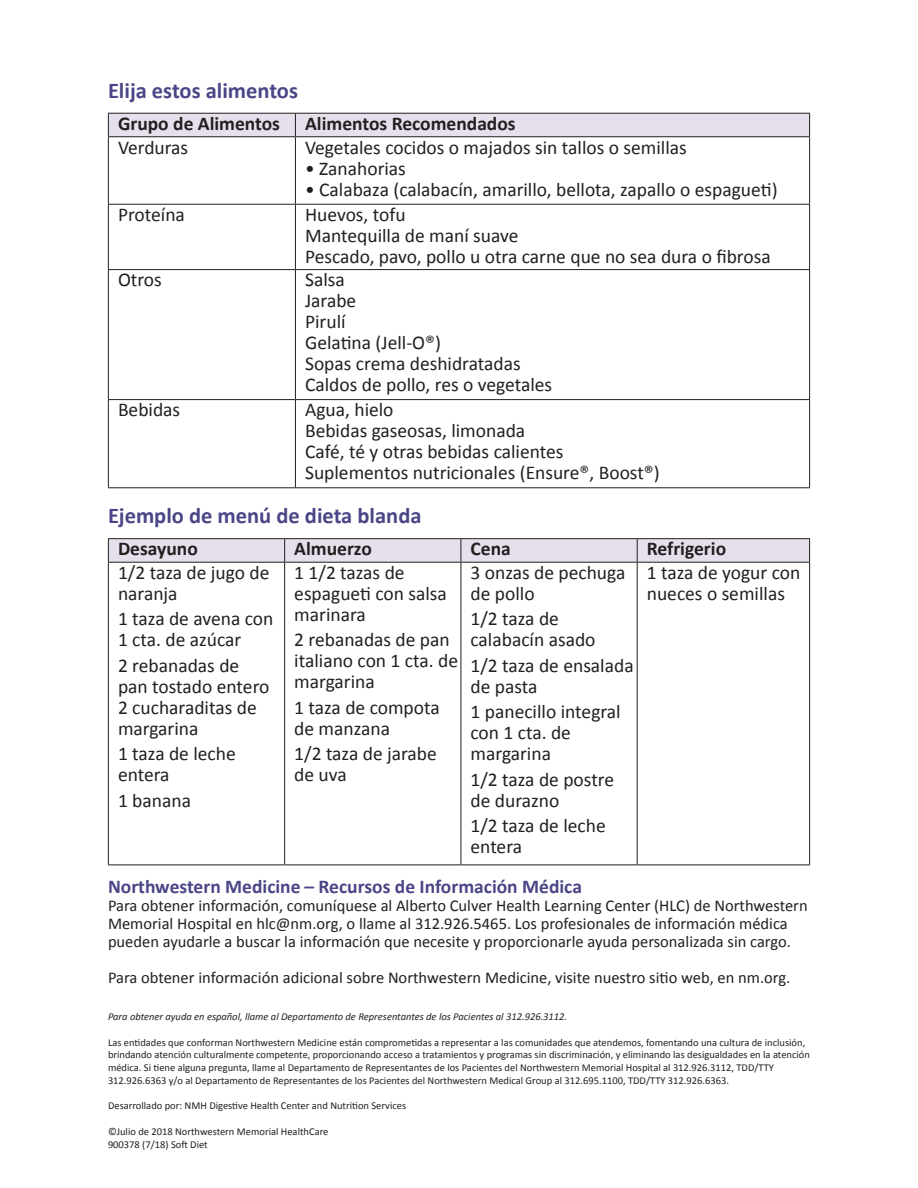
<style>
.page{position:relative;width:918px;height:1188px;background:#fff}
.page>*{position:absolute;margin:0;border:0;box-sizing:border-box;transform-origin:0 0}
.t1{font:700 22.5px "Calibri";color:#4a4687}
.t2{font:19.5px/21px "Calibri";color:#231f20}
.t3{font:700 19.5px "Calibri";color:#231f20}
.t4{font:700 19.5px "Calibri";color:#4a4687}
.t5{font:16.5px/18px "Calibri";color:#231f20}
.t6{font:10.5px/12.8px "Calibri";color:#231f20}
.t7{font:italic 10.5px "Calibri";color:#231f20}
</style>
<div class="page">
<div style="left:108px;top:113px;width:702px;height:23px;background:#e6e0ed"></div>
<hr style="left:108px;top:136px;width:187px;height:1px;background:#231f20">
<hr style="left:108px;top:137px;width:1px;height:67px;background:#231f20">
<hr style="left:295px;top:136px;width:515px;height:1px;background:#231f20">
<hr style="left:295px;top:137px;width:1px;height:67px;background:#231f20">
<hr style="left:809px;top:137px;width:1px;height:67px;background:#231f20">
<hr style="left:108px;top:204px;width:187px;height:1px;background:#231f20">
<hr style="left:108px;top:205px;width:1px;height:64px;background:#231f20">
<hr style="left:295px;top:204px;width:515px;height:1px;background:#231f20">
<hr style="left:295px;top:205px;width:1px;height:64px;background:#231f20">
<hr style="left:809px;top:205px;width:1px;height:64px;background:#231f20">
<hr style="left:108px;top:269px;width:187px;height:1px;background:#231f20">
<hr style="left:108px;top:270px;width:1px;height:129px;background:#231f20">
<hr style="left:295px;top:269px;width:515px;height:1px;background:#231f20">
<hr style="left:295px;top:270px;width:1px;height:129px;background:#231f20">
<hr style="left:809px;top:270px;width:1px;height:129px;background:#231f20">
<hr style="left:108px;top:399px;width:187px;height:1px;background:#231f20">
<hr style="left:108px;top:400px;width:1px;height:87px;background:#231f20">
<hr style="left:295px;top:399px;width:515px;height:1px;background:#231f20">
<hr style="left:295px;top:400px;width:1px;height:87px;background:#231f20">
<hr style="left:809px;top:400px;width:1px;height:87px;background:#231f20">
<hr style="left:108px;top:487px;width:187px;height:1px;background:#231f20">
<hr style="left:295px;top:487px;width:515px;height:1px;background:#231f20">
<hr style="left:108px;top:538px;width:177px;height:1px;background:#231f20">
<hr style="left:285px;top:538px;width:176px;height:1px;background:#231f20">
<hr style="left:461px;top:538px;width:176px;height:1px;background:#231f20">
<hr style="left:637px;top:538px;width:173px;height:1px;background:#231f20">
<svg style="left:108px;top:539px;width:702px;height:23px;background:#e0dae7"></svg>
<hr style="left:108px;top:562px;width:177px;height:1px;background:#231f20">
<hr style="left:108px;top:563px;width:1px;height:302px;background:#231f20">
<hr style="left:285px;top:562px;width:176px;height:1px;background:#231f20">
<hr style="left:284px;top:563px;width:1px;height:302px;background:#231f20">
<hr style="left:461px;top:562px;width:176px;height:1px;background:#231f20">
<hr style="left:461px;top:563px;width:1px;height:302px;background:#231f20">
<hr style="left:637px;top:562px;width:173px;height:1px;background:#231f20">
<hr style="left:637px;top:563px;width:1px;height:302px;background:#231f20">
<hr style="left:809px;top:563px;width:1px;height:302px;background:#231f20">
<hr style="left:108px;top:865px;width:177px;height:1px;background:#231f20">
<hr style="left:285px;top:865px;width:176px;height:1px;background:#231f20">
<hr style="left:461px;top:865px;width:176px;height:1px;background:#231f20">
<hr style="left:637px;top:865px;width:173px;height:1px;background:#231f20">
<p class="t1" style="left:108px;top:74px;width:192px">Elija estos alimentos</p>
<p class="t3" style="left:118px;top:110px;width:164px">Grupo de Alimentos</p>
<p class="t3" style="left:305px;top:110px;width:212px">Alimentos Recomendados</p>
<p class="t2" style="left:118px;top:136px;width:72px">Verduras</p>
<p class="t2" style="left:305px;top:136px;width:383px">Vegetales cocidos o majados sin tallos o semillas</p>
<p class="t2" style="left:305px;top:157px;width:102px">• Zanahorias</p>
<p class="t2" style="left:305px;top:178px;width:474px">• Calabaza (calabacín, amarillo, bellota, zapallo o espagueti)</p>
<p class="t2" style="left:118px;top:204px;width:68px">Proteína</p>
<p class="t2" style="left:305px;top:204px;width:102px">Huevos, tofu</p>
<p class="t2" style="left:305px;top:225px;width:215px">Mantequilla de maní suave</p>
<p class="t2" style="left:305px;top:246px;width:467px">Pescado, pavo, pollo u otra carne que no sea dura o fibrosa</p>
<p class="t2" style="left:118px;top:269px;width:45px">Otros</p>
<p class="t2" style="left:305px;top:269px;width:41px">Salsa</p>
<p class="t2" style="left:305px;top:290px;width:53px">Jarabe</p>
<p class="t2" style="left:305px;top:311px;width:42px">Pirulí</p>
<p class="t2" style="left:305px;top:332px;width:137px">Gelatina (Jell-O®)</p>
<p class="t2" style="left:305px;top:353px;width:217px">Sopas crema deshidratadas</p>
<p class="t2" style="left:305px;top:374px;width:249px">Caldos de pollo, res o vegetales</p>
<p class="t2" style="left:118px;top:399px;width:64px">Bebidas</p>
<p class="t2" style="left:305px;top:399px;width:90px">Agua, hielo</p>
<p class="t2" style="left:305px;top:420px;width:222px">Bebidas gaseosas, limonada</p>
<p class="t2" style="left:305px;top:441px;width:260px">Café, té y otras bebidas calientes</p>
<p class="t2" style="left:305px;top:462px;width:356px">Suplementos nutricionales (Ensure®, Boost®)</p>
<p class="t1" style="left:108px;top:500px;width:315px">Ejemplo de menú de dieta blanda</p>
<p class="t3" style="left:118px;top:535px;width:81px">Desayuno</p>
<p class="t3" style="left:294px;top:535px;width:79px">Almuerzo</p>
<p class="t3" style="left:471px;top:535px;width:42px">Cena</p>
<p class="t3" style="left:647px;top:535px;width:81px">Refrigerio</p>
<p class="t2" style="left:118px;top:561px;width:153px">1/2 taza de jugo de naranja</p>
<p class="t2" style="left:118px;top:608px;width:157px">1 taza de avena con<br>1 cta. de azúcar</p>
<p class="t2" style="left:118px;top:654px;width:153px">2 rebanadas de pan tostado entero<br>2 cucharaditas de margarina</p>
<p class="t2" style="left:118px;top:743px;width:119px">1 taza de leche entera</p>
<p class="t2" style="left:118px;top:789px;width:75px">1 banana</p>
<p class="t2" style="left:294px;top:561px;width:154px">1 1/2 tazas de espagueti con salsa marinara</p>
<p class="t2" style="left:294px;top:629px;width:165px">2 rebanadas de pan italiano con 1 cta. de margarina</p>
<p class="t2" style="left:294px;top:696px;width:147px">1 taza de compota de manzana</p>
<p class="t2" style="left:294px;top:743px;width:144px">1/2 taza de jarabe de uva</p>
<p class="t2" style="left:471px;top:561px;width:156px">3 onzas de pechuga de pollo</p>
<p class="t2" style="left:471px;top:608px;width:126px">1/2 taza de calabacín asado</p>
<p class="t2" style="left:471px;top:654px;width:165px">1/2 taza de ensalada de pasta</p>
<p class="t2" style="left:471px;top:701px;width:152px">1 panecillo integral con 1 cta. de margarina</p>
<p class="t2" style="left:471px;top:768px;width:145px">1/2 taza de postre de durazno</p>
<p class="t2" style="left:471px;top:815px;width:137px">1/2 taza de leche entera</p>
<p class="t2" style="left:647px;top:561px;width:155px">1 taza de yogur con nueces o semillas</p>
<p class="t4" style="left:108px;top:873px;width:475px">Northwestern Medicine – Recursos de Información Médica</p>
<p class="t5" style="left:108px;top:896px;width:701px">Para obtener información, comuníquese al Alberto Culver Health Learning Center (HLC) de Northwestern<br>Memorial Hospital en hlc@nm.org, o llame al 312.926.5465. Los profesionales de información médica pueden ayudarle a buscar la información que necesite y proporcionarle ayuda personalizada sin cargo.</p>
<p class="t5" style="left:108px;top:968px;width:684px">Para obtener información adicional sobre Northwestern Medicine, visite nuestro sitio web, en nm.org.</p>
<p class="t7" style="left:108px;top:1009px;width:461px">Para obtener ayuda en español, llame al Departamento de Representantes de los Pacientes al 312.926.3112.</p>
<p class="t6" style="left:108px;top:1035px;width:703px">Las entidades que conforman Northwestern Medicine están comprometidas a representar a las comunidades que atendemos, fomentando una cultura de inclusión, brindando atención culturalmente competente, proporcionando acceso a tratamientos y programas sin discriminación, y eliminando las desigualdades en la atención médica. Si tiene alguna pregunta, llame al Departamento de Representantes de los Pacientes del Northwestern Memorial Hospital al 312.926.3112, TDD/TTY 312.926.6363 y/o al Departamento de Representantes de los Pacientes del Northwestern Medical Group al 312.695.1100, TDD/TTY 312.926.6363.</p>
<p class="t6" style="left:108px;top:1099px;width:300px">Desarrollado por: NMH Digestive Health Center and Nutrition Services</p>
<p class="t6" style="left:108px;top:1125px;width:222px">©Julio de 2018 Northwestern Memorial HealthCare</p>
<p class="t6" style="left:108px;top:1137px;width:101px">900378 (7/18) Soft Diet</p>
</div>
